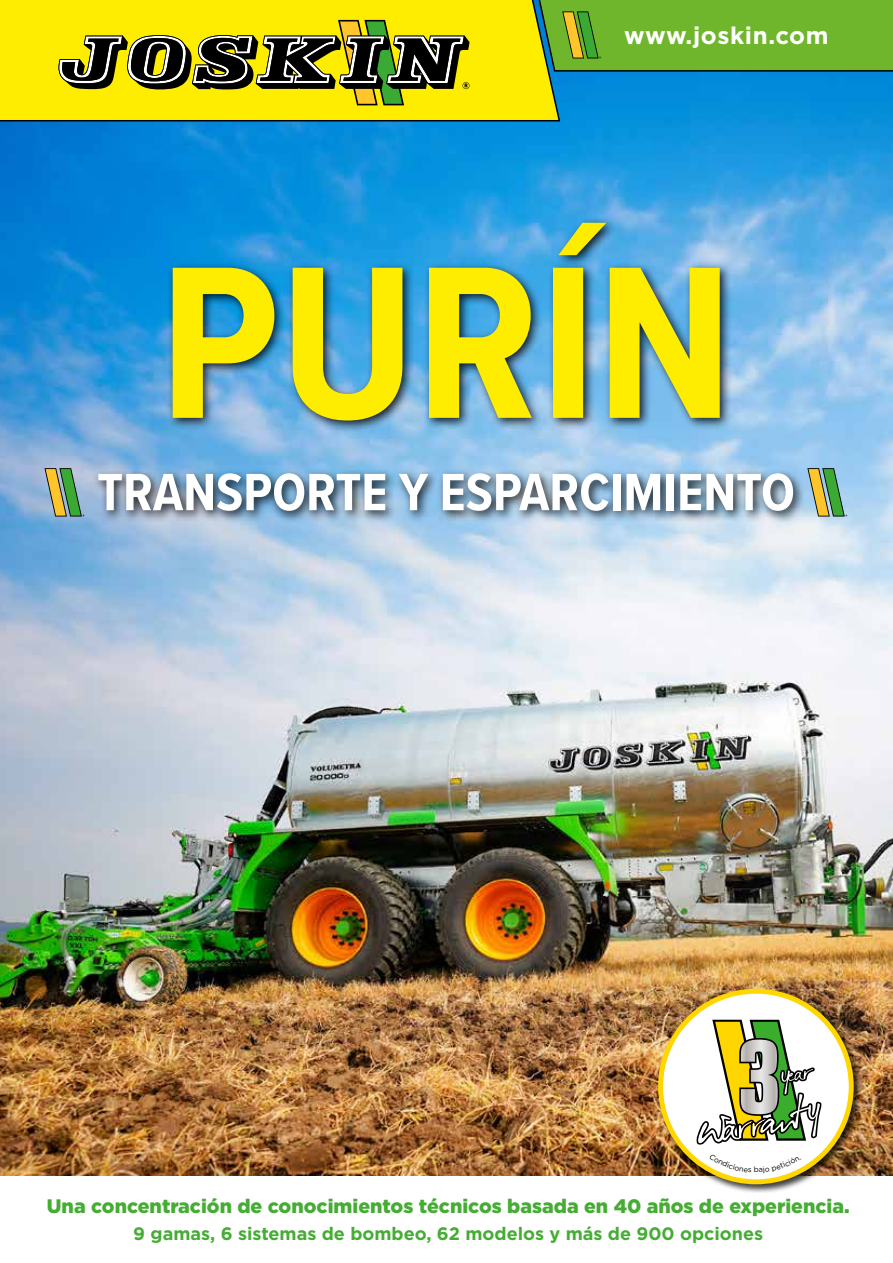
<style>
.page{position:relative;width:893px;height:1263px;background:#fff}
.page>*{position:absolute;margin:0;border:0;box-sizing:border-box;transform-origin:0 0}
.t1{font:700 225px "Proxima Nova Cond";color:#ffed00}
.t2{font:700 54.45px "Proxima Nova Cond";color:#fff}
.t3{font:700 24px "Gotham";letter-spacing:.025em;color:#fff}
.t4{font:900 19.5px "Gotham";color:#45ac34}
.t5{font:700 18px "Gotham";color:#45ac34}
</style>
<div class="page">
<img style="left:0;top:72px;width:893px;height:1104px">
<div style="left:0;top:0;width:561px;height:122px;background:#ffed00"></div>
<svg style="left:59px;top:20px;width:411px;height:85px"></svg>
<svg style="left:532px;top:0;width:361px;height:72px"></svg>
<div style="left:92px;top:217px;width:713px;height:306px;background:#000;opacity:.85"></div>
<svg style="left:44px;top:468px;width:40px;height:48px"></svg>
<svg style="left:807px;top:468px;width:40px;height:48px"></svg>
<div style="left:656px;top:987px;width:206px;height:206px;background:#000;opacity:.75"></div>
<div style="left:661px;top:991px;width:190px;height:191px;background:#fff;border-radius:50%"></div>
<svg style="left:696px;top:1019px;width:126px;height:126px"></svg>
<div style="left:658px;top:989px;width:196px;height:195px;border:5px solid #ffd600;border-radius:50%"></div>
<svg style="left:709px;top:1166px;width:92px;height:7px"></svg>
<p class="t3" style="left:624px;top:21px;width:206px">www.joskin.com</p>
<h1 class="t1" style="left:159px;top:177px;width:575px">PURÍN</h1>
<h2 class="t2" style="left:97px;top:452px;width:699px">TRANSPORTE Y ESPARCIMIENTO</h2>
<p class="t4" style="left:47px;top:1195px;width:804px">Una concentración de conocimientos técnicos basada en 40 años de experiencia.</p>
<p class="t5" style="left:133px;top:1223px;width:631px">9 gamas, 6 sistemas de bombeo, 62 modelos y más de 900 opciones</p>
</div>
